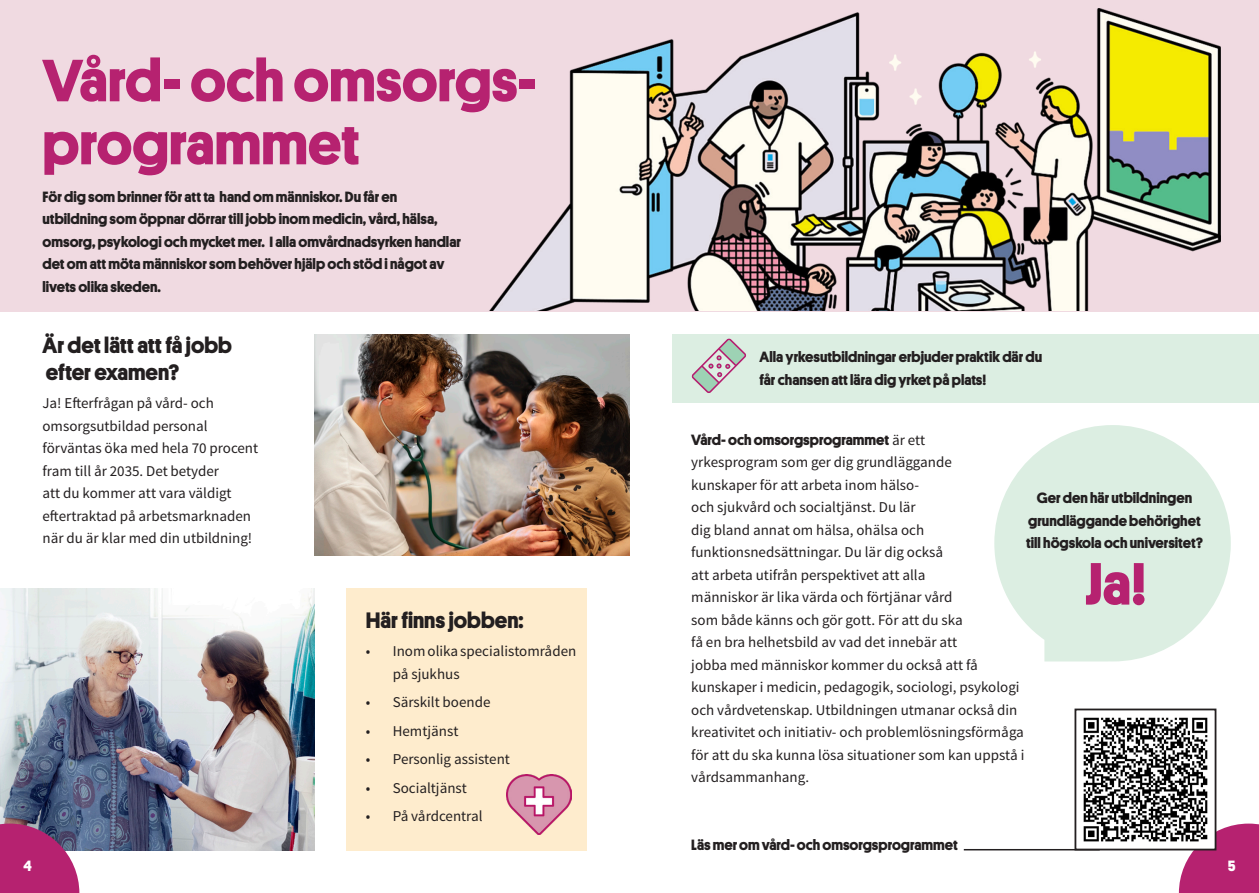
<style>
.page{position:relative;width:1259px;height:893px;background:#fff}
.page>*{position:absolute;margin:0;border:0;box-sizing:border-box;transform-origin:0 0}
.Rubrik_1{font:700 60px/63px "Platform";color:#b62270}
.Rubrik_2{font:700 22.5px/27px "Platform";color:#231f20}
.Brödtext{font:15px/22.5px "Source Sans Pro";color:#231f20}
.Ingress{font:700 15px/22.5px "Platform";color:#231f20}
.Mellanrubrik{font:700 15px/22.5px "Platform";color:#231f20}
.Brödtext-2{font:700 15px "Platform";color:#231f20}
.Mellanrubrik-2{font:700 15px "Platform";color:#fff}
.s1{font-family:"Platform";font-weight:700}
</style>
<div class="page">
<svg style="left:1179px;top:824px;width:80px;height:69px;background:#b92f77"></svg>
<div style="left:672px;top:334px;width:587px;height:69px;background:#dceee2"></div>
<div style="left:0;top:0;width:1259px;height:312px;background:#f0dae1"></div>
<img style="left:490px;top:9px;width:730px;height:301px">
<img style="left:315px;top:334px;width:314px;height:221px">
<div style="left:346px;top:588px;width:241px;height:262px;background:#feeccd"></div>
<img style="left:506px;top:774px;width:65px;height:60px">
<svg style="left:691px;top:338px;width:55px;height:55px"></svg>
<img style="left:1083px;top:717px;width:130px;height:130px">
<div style="left:1074px;top:709px;width:142px;height:141px;border:2px solid #231f20"></div>
<svg style="left:994px;top:425px;width:236px;height:236px;fill:#dceee2"></svg>
<hr style="left:963px;top:849px;width:136px;height:1px;background:#231f20">
<img style="left:0;top:588px;width:315px;height:262px">
<svg style="left:0;top:824px;width:79px;height:69px;background:#a83175"></svg>
<p class="Rubrik_1" style="left:43px;top:45px;width:496px">Vård- och omsorgs&shy;programmet</p>
<p class="Ingress" style="left:43px;top:185px;width:420px">För dig som brinner för att ta hand om människor. Du får en utbildning som öppnar dörrar till jobb inom medicin, vård, hälsa, omsorg, psykologi och mycket mer. I alla omvårdnadsyrken handlar det om att möta människor som behöver hjälp och stöd i något av livets olika skeden.</p>
<p class="Rubrik_2" style="left:43px;top:330px;width:191px">Är det lätt att få jobb efter examen?</p>
<p class="Brödtext" style="left:43px;top:392px;width:217px">Ja! Efterfrågan på vård- och omsorgsutbildad personal förväntas öka med hela 70 procent fram till år 2035. Det betyder<br>att du kommer att vara väldigt eftertraktad på arbetsmarknaden när du är klar med din utbildning!</p>
<p class="Mellanrubrik-2" style="left:23px;top:854px;width:10px">4</p>
<p class="Rubrik_2" style="left:366px;top:605px;width:159px">Här finns jobben:</p>
<p class="Brödtext" style="left:393px;top:640px;width:185px;text-indent:-27px">• Inom olika specialistområden på sjukhus</p>
<p class="Brödtext" style="left:366px;top:691px;width:126px">• Särskilt boende</p>
<p class="Brödtext" style="left:366px;top:720px;width:94px">• Hemtjänst</p>
<p class="Brödtext" style="left:366px;top:748px;width:146px">• Personlig assistent</p>
<p class="Brödtext" style="left:366px;top:777px;width:103px">• Socialtjänst</p>
<p class="Brödtext" style="left:366px;top:805px;width:118px">• På vårdcentral</p>
<p class="Mellanrubrik" style="left:759px;top:345px;width:284px">Alla yrkesutbildningar erbjuder praktik där du får chansen att lära dig yrket på plats!</p>
<p class="Brödtext" style="left:691px;top:429px;width:334px"><span class="s1">Vård- och omsorgsprogrammet</span> är ett<br>yrkesprogram som ger dig grundläggande<br>kunskaper för att arbeta inom hälso-<br>och sjukvård och socialtjänst. Du lär<br>dig bland annat om hälsa, ohälsa och funktionsnedsättningar. Du lär dig också<br>att arbeta utifrån perspektivet att alla<br>människor är lika värda och förtjänar vård<br>som både känns och gör gott. För att du ska<br>få en bra helhetsbild av vad det innebär att<br>jobba med människor kommer du också att få kunskaper i medicin, pedagogik, sociologi, psykologi och vårdvetenskap. Utbildningen utmanar också din kreativitet och initiativ- och problemlösningsförmåga för att du ska kunna lösa situationer som kan uppstå i vårdsammanhang.</p>
<p class="Mellanrubrik" style="left:1026px;top:486px;width:178px;text-align:center">Ger den här utbildningen grundläggande behörighet till högskola och universitet?</p>
<p class="Rubrik_1" style="left:1085px;top:549px;width:63px">Ja!</p>
<p class="Brödtext-2" style="left:691px;top:833px;width:268px">Läs mer om vård- och omsorgsprogrammet</p>
<p class="Mellanrubrik-2" style="left:1227px;top:854px;width:9px">5</p>
</div>
